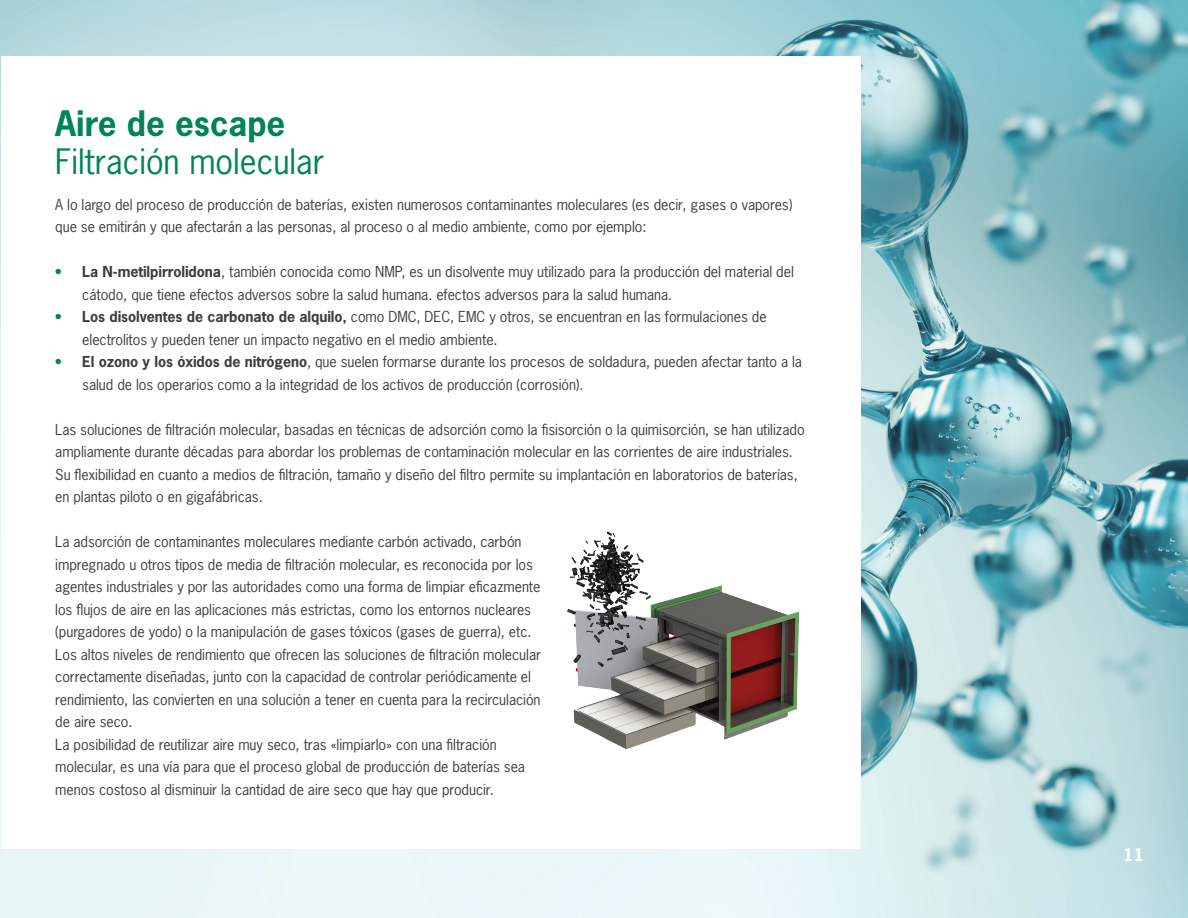
<style>
.page{position:relative;width:1188px;height:918px;background:#fff}
.page>*{position:absolute;margin:0;border:0;box-sizing:border-box;transform-origin:0 0}
.t1{font:33px "News Gothic Std";color:#008457}
.t2{font:700 33px "News Gothic Std";color:#008457}
.t3{font:700 16.5px "News Gothic Std";color:#fff}
.t4{font:14.25px/22.5px "News Gothic Std";letter-spacing:-.005em;color:#3e3e3f}
.s1{font-weight:700;color:#008457}
.s2{font-weight:700}
</style>
<div class="page">
<img style="left:0;top:0;width:1188px;height:918px">
<div style="left:1px;top:56px;width:860px;height:793px;background:#fff"></div>
<img style="left:573px;top:585px;width:227px;height:165px">
<img style="left:567px;top:531px;width:102px;height:151px">
<h1 class="t2" style="left:55px;top:102px;width:232px">Aire de escape</h1>
<h1 class="t1" style="left:55px;top:140px;width:270px">Filtración molecular</h1>
<p class="t4" style="left:55px;top:193px;width:739px">A lo largo del proceso de producción de baterías, existen numerosos contaminantes moleculares (es decir, gases o vapores) que se emitirán y que afectarán a las personas, al proceso o al medio ambiente, como por ejemplo:</p>
<p class="t4" style="left:82px;top:260px;width:713px;text-indent:-27px"><span class="s1">•</span> <span class="s2">La N-metilpirrolidona</span>, también conocida como NMP, es un disolvente muy utilizado para la producción del material del cátodo, que tiene efectos adversos sobre la salud humana. efectos adversos para la salud humana.</p>
<p class="t4" style="left:82px;top:305px;width:686px;text-indent:-27px"><span class="s1">•</span> <span class="s2">Los disolventes de carbonato de alquilo,</span> como DMC, DEC, EMC y otros, se encuentran en las formulaciones de electrolitos y pueden tener un impacto negativo en el medio ambiente.</p>
<p class="t4" style="left:82px;top:350px;width:721px;text-indent:-27px"><span class="s1">•</span> <span class="s2">El ozono y los óxidos de nitrógeno</span>, que suelen formarse durante los procesos de soldadura, pueden afectar tanto a la salud de los operarios como a la integridad de los activos de producción (corrosión).</p>
<p class="t4" style="left:55px;top:418px;width:751px">Las soluciones de filtración molecular, basadas en técnicas de adsorción como la fisisorción o la quimisorción, se han utilizado ampliamente durante décadas para abordar los problemas de contaminación molecular en las corrientes de aire industriales.<br>Su flexibilidad en cuanto a medios de filtración, tamaño y diseño del filtro permite su implantación en laboratorios de baterías, en plantas piloto o en gigafábricas.</p>
<p class="t4" style="left:55px;top:530px;width:487px">La adsorción de contaminantes moleculares mediante carbón activado, carbón impregnado u otros tipos de media de filtración molecular, es reconocida por los agentes industriales y por las autoridades como una forma de limpiar eficazmente los flujos de aire en las aplicaciones más estrictas, como los entornos nucleares (purgadores de yodo) o la manipulación de gases tóxicos (gases de guerra), etc.<br>Los altos niveles de rendimiento que ofrecen las soluciones de filtración molecular correctamente diseñadas, junto con la capacidad de controlar periódicamente el rendimiento, las convierten en una solución a tener en cuenta para la recirculación de aire seco.<br>La posibilidad de reutilizar aire muy seco, tras «limpiarlo» con una filtración molecular, es una vía para que el proceso global de producción de baterías sea menos costoso al disminuir la cantidad de aire seco que hay que producir.</p>
<p class="t3" style="left:1123px;top:844px;width:22px">11</p>
</div>
